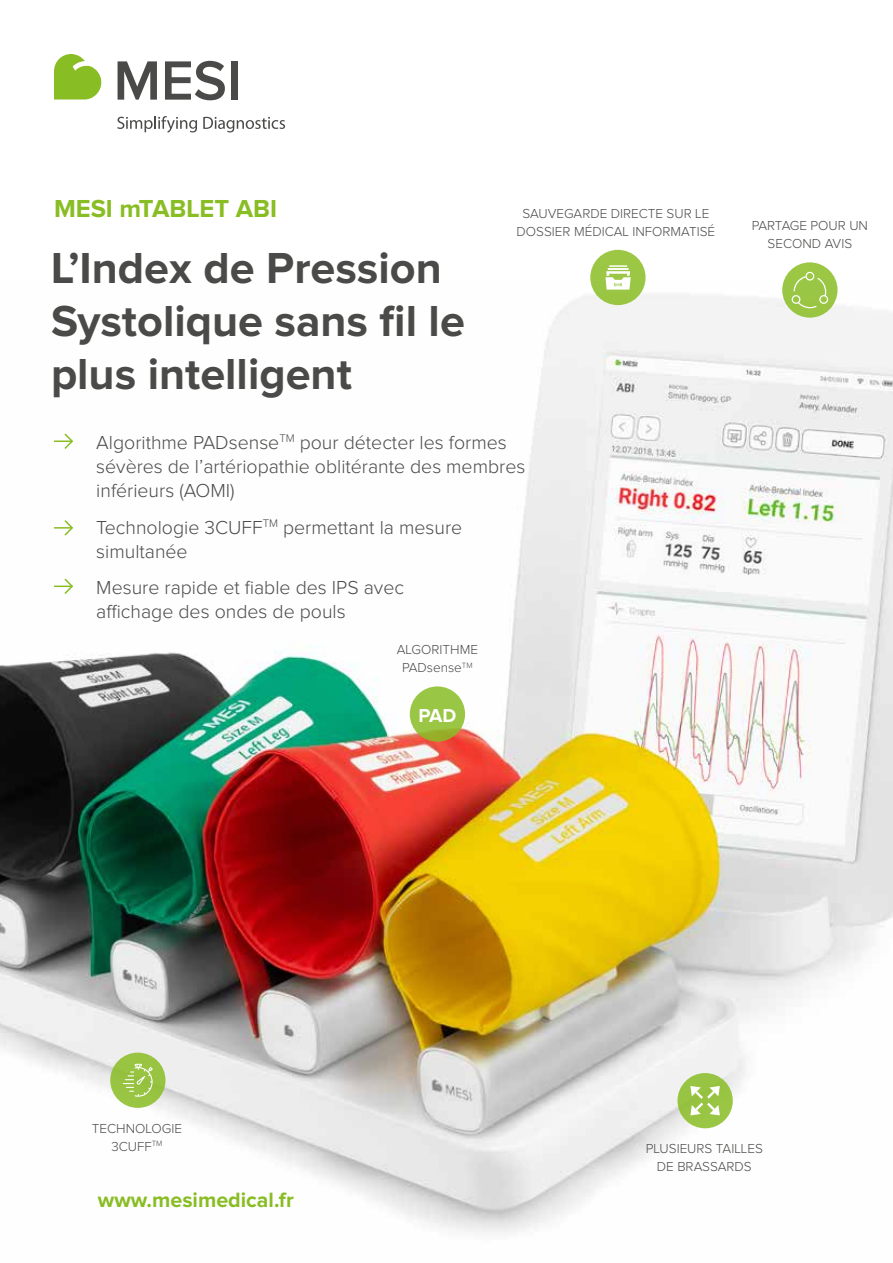
<style>
.page{position:relative;width:893px;height:1263px;background:#fff}
.page>*{position:absolute;margin:0;border:0;box-sizing:border-box;transform-origin:0 0}
.t1{font:700 45px/52.5px "Proxima Nova";color:#4a4a49}
.t2{font:700 25.5px "Proxima Nova";color:#89bd24}
.t3{font:700 21.45px "Proxima Nova";color:#89bd24}
.t4{font:300 19.5px/24px "Proxima Nova";color:#4a4a49}
.t5{font:700 19.35px "Proxima Nova";color:#fff}
.t6{font:300 13.5px/18px "Proxima Nova";color:#4a4a49;text-align:center}
</style>
<div class="page">
<img style="left:0;top:281px;width:893px;height:951px">
<svg style="left:54px;top:432px;width:20px;height:19px"></svg>
<svg style="left:54px;top:518px;width:20px;height:19px"></svg>
<svg style="left:54px;top:577px;width:20px;height:19px"></svg>
<svg style="left:54px;top:54px;width:47px;height:46px"></svg>
<svg style="left:118px;top:61px;width:39px;height:39px"></svg>
<svg style="left:165px;top:61px;width:60px;height:39px"></svg>
<div style="left:231px;top:61px;width:6px;height:39px;background:#4a4a49"></div>
<svg style="left:117px;top:116px;width:80px;height:17px"></svg>
<svg style="left:203px;top:117px;width:82px;height:15px"></svg>
<div style="left:590px;top:250px;width:56px;height:55px;background:#9bc745;border-radius:50%"></div>
<svg style="left:605px;top:265px;width:26px;height:25px"></svg>
<svg style="left:782px;top:262px;width:55px;height:56px"></svg>
<svg style="left:792px;top:272px;width:36px;height:36px"></svg>
<div style="left:677px;top:1073px;width:56px;height:55px;background:#98c443;border-radius:50%"></div>
<svg style="left:690px;top:1086px;width:30px;height:29px"></svg>
<svg style="left:110px;top:1052px;width:56px;height:56px"></svg>
<svg style="left:123px;top:1064px;width:30px;height:33px"></svg>
<svg style="left:410px;top:686px;width:55px;height:56px;background:#9bc242"></svg>
<h2 class="t2" style="left:54px;top:196px;width:225px">MESI mTABLET ABI</h2>
<p class="t6" style="left:517px;top:205px;width:200px">SAUVEGARDE DIRECTE SUR LE<br>DOSSIER MÉDICAL INFORMATISÉ</p>
<h1 class="t1" style="left:51px;top:244px;width:415px">L’Index de Pression<br>Systolique sans fil le plus intelligent</h1>
<p class="t4" style="left:96px;top:431px;width:431px">Algorithme PADsense<sup>TM</sup> pour détecter les formes sévères de l’artériopathie oblitérante des membres inférieurs (AOMI)</p>
<p class="t4" style="left:96px;top:516px;width:367px">Technologie 3CUFF<sup>TM</sup> permettant la mesure simultanée</p>
<p class="t4" style="left:96px;top:577px;width:309px">Mesure rapide et fiable des IPS avec affichage des ondes de pouls</p>
<p class="t6" style="left:397px;top:641px;width:83px">ALGORITHME<br>PADsense<sup>TM</sup></p>
<p class="t5" style="left:418px;top:706px;width:39px">PAD</p>
<p class="t6" style="left:752px;top:217px;width:118px">PARTAGE POUR UN<br>SECOND AVIS</p>
<p class="t6" style="left:92px;top:1120px;width:92px">TECHNOLOGIE<br>3CUFF<sup>TM</sup></p>
<p class="t3" style="left:98px;top:1190px;width:197px">www.mesimedical.fr</p>
<p class="t6" style="left:646px;top:1140px;width:119px">PLUSIEURS TAILLES<br>DE BRASSARDS</p>
</div>
